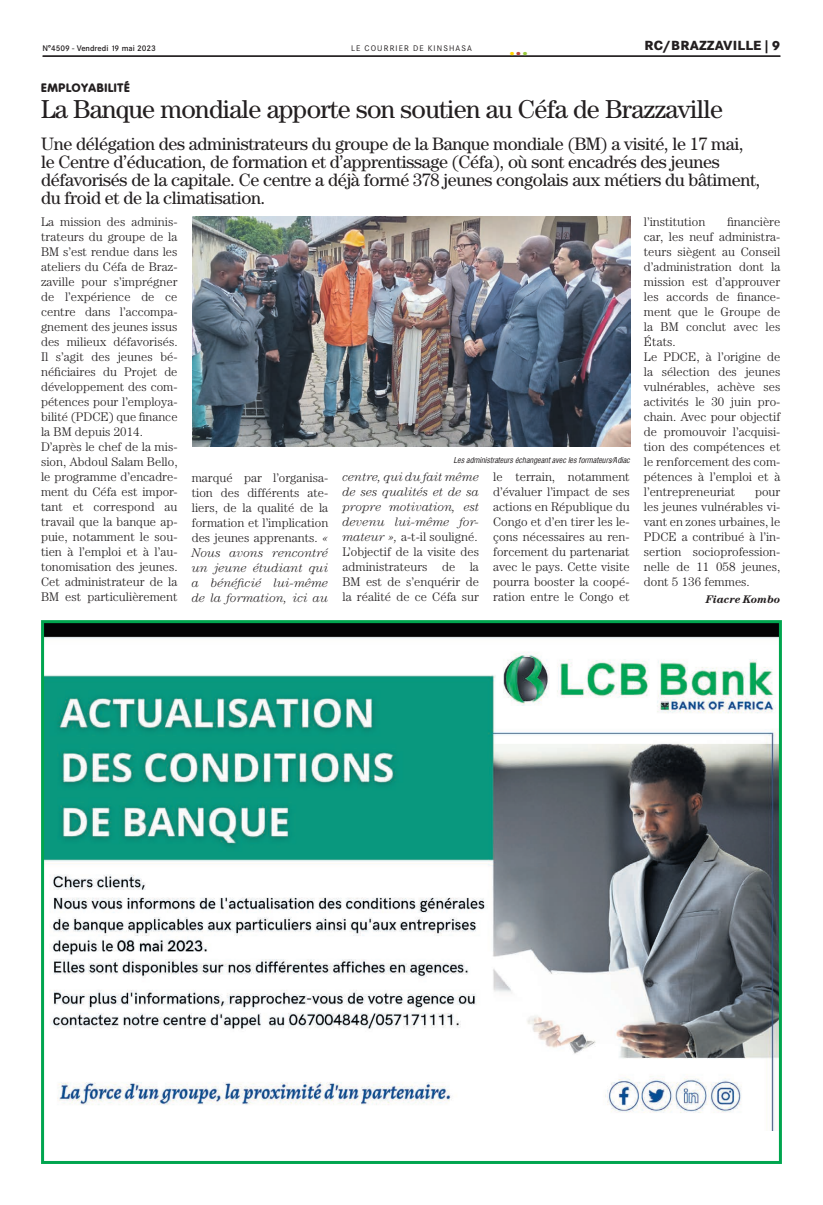
<style>
.page{position:relative;width:823px;height:1205px;background:#fff}
.page>*{position:absolute;margin:0;border:0;box-sizing:border-box;transform-origin:0 0}
.t1{font:26px "Century";letter-spacing:-.025em;color:#231f20}
.t2{font:18px/18px "Century";letter-spacing:-.02em;color:#231f20}
.t3{font:800 18px "Corporate SBQ";color:#ffd500}
.t4{font:800 13px "Corporate SBQ";letter-spacing:.01em;color:#231f20}
.t5{font:300 12.5px/15px "Century";color:#231f20;text-align:justify}
.t6{font:800 12px "Corporate Rounded";letter-spacing:.06em;color:#231f20}
.t7{font:italic 700 11px "Century";color:#231f20}
.t8{font:italic 8px "Corporate Condensed";color:#231f20}
.t9{font:500 8px "Corporate SBQ";color:#231f20}
.t10{font:8px "Corporate SBQ";letter-spacing:.14em;color:#231f20}
.s1{color:#be483b}
.s2{color:#99ca3b}
.s3{font-style:italic}
</style>
<div class="page">
<hr style="left:43px;top:56px;width:737px;height:1px;background:#231f20">
<img style="left:45px;top:624px;width:732px;height:506px">
<div style="left:41px;top:620px;width:740px;height:544px;border:3px solid #00a54f"></div>
<img style="left:193px;top:216px;width:436px;height:231px">
<p class="t9" style="left:43px;top:43px;width:115px">N°4509 - Vendredi 19 mai 2023</p>
<p class="t10" style="left:351px;top:43px;width:122px">LE COURRIER DE KINSHASA</p>
<p class="t4" style="left:644px;top:37px;width:137px">RC/BRAZZAVILLE | 9</p>
<h2 class="t3" style="left:509px;top:37px;width:20px">.<span class="s1">.</span><span class="s2">.</span></h2>
<p class="t6" style="left:41px;top:81px;width:90px">EMPLOYABILITÉ</p>
<h1 class="t1" style="left:41px;top:94px;width:683px">La Banque mondiale apporte son soutien au Céfa de Brazzaville</h1>
<p class="t2" style="left:41px;top:135px;width:720px">Une délégation des administrateurs du groupe de la Banque mondiale (BM) a visité, le 17 mai, le Centre d’éducation, de formation et d’apprentissage (Céfa), où sont encadrés des jeunes défavorisés de la capitale. Ce centre a déjà formé 378 jeunes congolais aux métiers du bâtiment, du froid et de la climatisation.</p>
<p class="t5" style="left:41px;top:214px;width:138px;text-align:left">La mission des adminis&shy;trateurs du groupe de la<br>BM s’est rendue dans les ateliers du Céfa de Braz&shy;zaville pour s’imprégner de l’expérience de ce centre dans l’accompa&shy;gnement des jeunes issus des milieux défavorisés.<br>Il s’agit des jeunes bé&shy;néficiaires du Projet de développement des com&shy;pétences pour l’employa&shy;bilité (PDCE) que finance la BM depuis 2014.<br>D’après le chef de la mis&shy;sion, Abdoul Salam Bello, le programme d’encadre&shy;ment du Céfa est impor&shy;tant et correspond au travail que la banque ap&shy;puie, notamment le sou&shy;tien à l’emploi et à l’au&shy;tonomisation des jeunes.<br>Cet administrateur de la<br>BM est particulièrement</p>
<p class="t8" style="left:453px;top:455px;width:178px">Les administrateurs échangeant avec les formateurs/Adiac</p>
<p class="t5" style="left:192px;top:470px;width:138px">marqué par l’organisa&shy;tion des différents ate&shy;liers, de la qualité de la formation et l’implication des jeunes apprenants. <span class="s3">« Nous avons rencontré un jeune étudiant qui a bénéficié lui-même de la formation, ici au</span></p>
<p class="t5" style="left:342px;top:469px;width:138px"><span class="s3">centre, qui du fait même de ses qualités et de sa propre motivation, est devenu lui-même for&shy;mateur »,</span> a-t-il souligné.<br>L’objectif de la visite des administrateurs de la BM est de s’enquérir de la réalité de ce Céfa sur</p>
<p class="t5" style="left:493px;top:469px;width:138px">le terrain, notamment d’évaluer l’impact de ses actions en République du Congo et d’en tirer les le&shy;çons nécessaires au ren&shy;forcement du partenariat avec le pays. Cette visite pourra booster la coopé&shy;ration entre le Congo et</p>
<p class="t5" style="left:643px;top:214px;width:63px">l’institution</p>
<p class="t5" style="left:643px;top:214px;width:138px;text-align:left;text-indent:83px">financière car, les neuf administra&shy;teurs siègent au Conseil d’administration dont la mission est d’approuver les accords de finance&shy;ment que le Groupe de la BM conclut avec les<br>États.<br>Le PDCE, à l’origine de la sélection des jeunes vulnérables, achève ses activités le 30 juin pro&shy;chain. Avec pour objectif de promouvoir l’acquisi&shy;tion des compétences et le renforcement des com&shy;pétences à l’emploi et à l’entrepreneuriat</p>
<p class="t5" style="left:643px;top:484px;width:138px;text-indent:111px">pour les jeunes vulnérables vi&shy;vant en zones urbaines, le PDCE a contribué à l’in&shy;sertion socioprofession&shy;nelle de 11 058 jeunes, dont 5 136 femmes.</p>
<p class="t7" style="left:705px;top:592px;width:76px">Fiacre Kombo</p>
</div>
